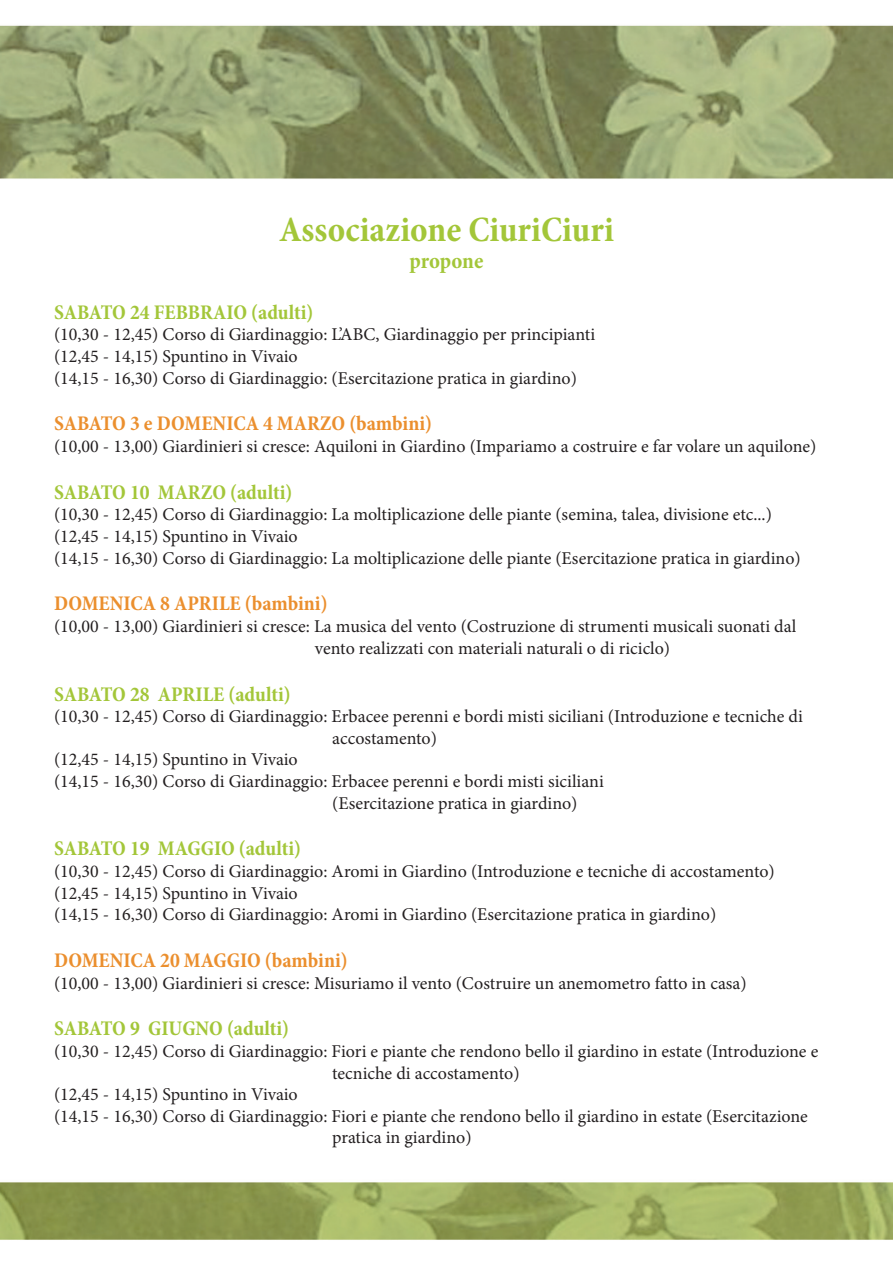
<style>
.page{position:relative;width:893px;height:1263px;background:#fff}
.page>*{position:absolute;margin:0;border:0;box-sizing:border-box;transform-origin:0 0}
.t1{font:700 condensed 36px "Minion Pro";color:#a3c639}
.t2{font:700 condensed 22.5px "Minion Pro";letter-spacing:-.01em;color:#a3c639}
.t3{font:700 condensed 21px "Minion Pro";letter-spacing:-.005em;color:#a3c639}
.t4{font:700 condensed 21px "Minion Pro";color:#eb8f2e}
.t5{font:18px/21.6px "Minion Pro";color:#231f20}
</style>
<div class="page">
<img style="left:0;top:25px;width:893px;height:1215px">
<h1 class="t1" style="left:279px;top:205px;width:336px">Associazione CiuriCiuri</h1>
<p class="t2" style="left:410px;top:246px;width:75px">propone</p>
<p class="t3" style="left:54px;top:298px;width:261px">SABATO 24 FEBBRAIO (adulti)</p>
<p class="t5" style="left:54px;top:324px;width:543px">(10,30 - 12,45) Corso di Giardinaggio: L’ABC, Giardinaggio per principianti (12,45 - 14,15) Spuntino in Vivaio<br>(14,15 - 16,30) Corso di Giardinaggio: (Esercitazione pratica in giardino)</p>
<p class="t4" style="left:54px;top:409px;width:380px">SABATO 3 e DOMENICA 4 MARZO (bambini)</p>
<p class="t5" style="left:54px;top:436px;width:764px">(10,00 - 13,00) Giardinieri si cresce: Aquiloni in Giardino (Impariamo a costruire e far volare un aquilone)</p>
<p class="t3" style="left:54px;top:478px;width:240px">SABATO 10 MARZO (adulti)</p>
<p class="t5" style="left:54px;top:504px;width:748px">(10,30 - 12,45) Corso di Giardinaggio: La moltiplicazione delle piante (semina, talea, divisione etc...) (12,45 - 14,15) Spuntino in Vivaio<br>(14,15 - 16,30) Corso di Giardinaggio: La moltiplicazione delle piante (Esercitazione pratica in giardino)</p>
<p class="t4" style="left:54px;top:589px;width:275px">DOMENICA 8 APRILE (bambini)</p>
<p class="t5" style="left:315px;top:616px;width:483px;text-indent:-261px">(10,00 - 13,00) Giardinieri si cresce: La musica del vento (Costruzione di strumenti musicali suonati dal vento realizzati con materiali naturali o di riciclo)</p>
<p class="t3" style="left:54px;top:679px;width:238px">SABATO 28 APRILE (adulti)</p>
<p class="t5" style="left:54px;top:706px;width:750px">(10,30 - 12,45) Corso di Giardinaggio: Erbacee perenni e bordi misti siciliani (Introduzione e tecniche di</p>
<p class="t5" style="left:332px;top:727px;width:106px">accostamento)</p>
<p class="t5" style="left:54px;top:749px;width:245px">(12,45 - 14,15) Spuntino in Vivaio</p>
<p class="t5" style="left:54px;top:770px;width:551px">(14,15 - 16,30) Corso di Giardinaggio: Erbacee perenni e bordi misti siciliani</p>
<p class="t5" style="left:332px;top:792px;width:247px">(Esercitazione pratica in giardino)</p>
<p class="t3" style="left:54px;top:834px;width:248px">SABATO 19 MAGGIO (adulti)</p>
<p class="t5" style="left:54px;top:860px;width:722px">(10,30 - 12,45) Corso di Giardinaggio: Aromi in Giardino (Introduzione e tecniche di accostamento) (12,45 - 14,15) Spuntino in Vivaio<br>(14,15 - 16,30) Corso di Giardinaggio: Aromi in Giardino (Esercitazione pratica in giardino)</p>
<p class="t4" style="left:54px;top:946px;width:295px">DOMENICA 20 MAGGIO (bambini)</p>
<p class="t5" style="left:54px;top:972px;width:694px">(10,00 - 13,00) Giardinieri si cresce: Misuriamo il vento (Costruire un anemometro fatto in casa)</p>
<p class="t3" style="left:54px;top:1014px;width:237px">SABATO 9 GIUGNO (adulti)</p>
<p class="t5" style="left:54px;top:1040px;width:766px">(10,30 - 12,45) Corso di Giardinaggio: Fiori e piante che rendono bello il giardino in estate (Introduzione e</p>
<p class="t5" style="left:332px;top:1062px;width:189px">tecniche di accostamento)</p>
<p class="t5" style="left:54px;top:1084px;width:245px">(12,45 - 14,15) Spuntino in Vivaio</p>
<p class="t5" style="left:54px;top:1105px;width:755px">(14,15 - 16,30) Corso di Giardinaggio: Fiori e piante che rendono bello il giardino in estate (Esercitazione</p>
<p class="t5" style="left:332px;top:1127px;width:141px">pratica in giardino)</p>
</div>
